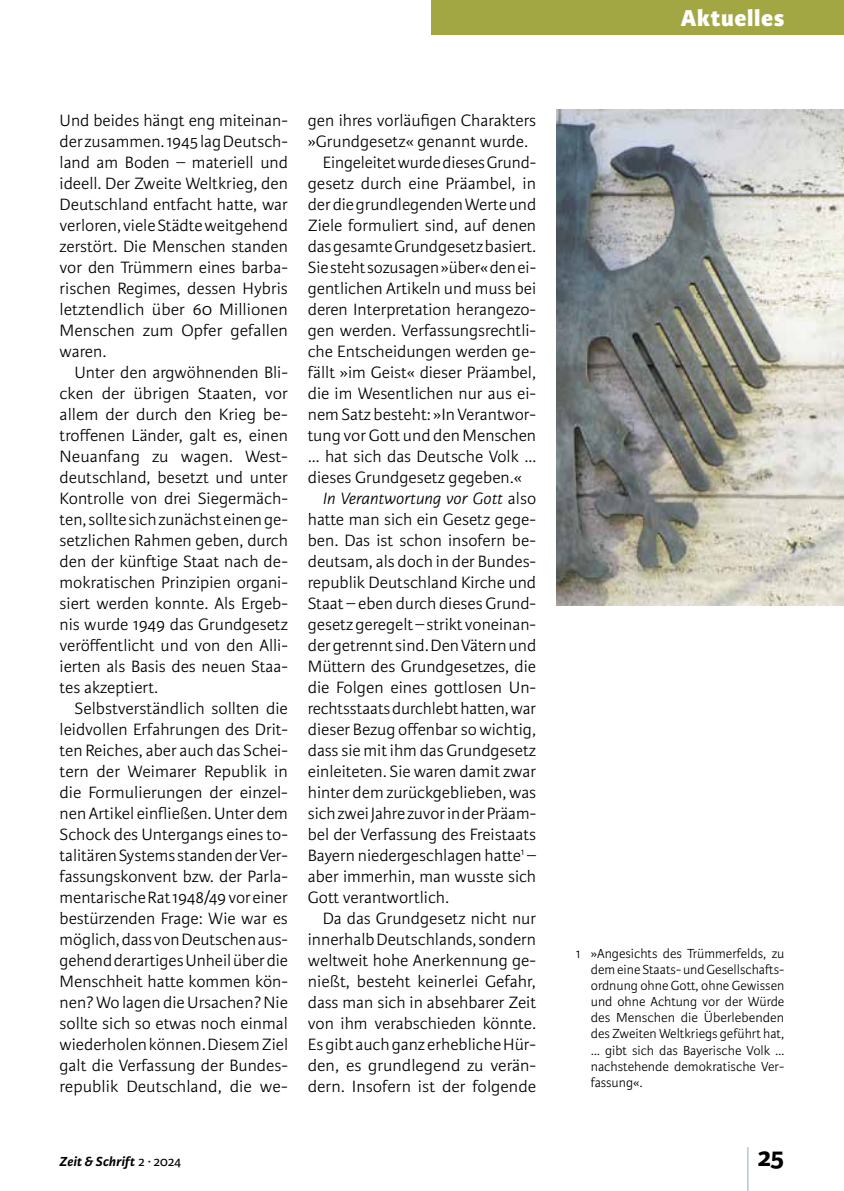
<style>
.page{position:relative;width:844px;height:1191px;background:#fff}
.page>*{position:absolute;margin:0;border:0;box-sizing:border-box;transform-origin:0 0}
.t1{font:300 59.5px "Karmina Sans Basic";color:#9aacc1;scale:.29 1}
.t2{font:700 28px "Karmina Sans Basic";color:#000}
.t3{font:800 24.5px "Karmina Sans Basic";letter-spacing:.025em;color:#fff}
.t4{font:300 17.5px/21px "Karmina Sans Basic";color:#000;text-align:justify}
.t5{font:300 17.5px "Karmina Sans Basic";color:#000;scale:1.04 1}
.t6{font:italic 300 17.5px "Karmina Sans Basic";color:#000}
.t7{font:300 14px/16.1px "Karmina Sans Basic";color:#000;text-align:justify}
.t8{font:italic 700 14px "Karmina Sans Basic";letter-spacing:.015em;color:#000}
.s1{font-style:normal}
.s2{font-weight:400;font-style:normal}
</style>
<div class="page">
<div style="left:432px;top:0;width:411px;height:35px;background:#a2a744"></div>
<img style="left:556px;top:109px;width:287px;height:496px">
<p class="t4" style="left:60px;top:110px;width:230px">Und beides hängt eng miteinan&shy;der zusammen. 1945 lag Deutsch&shy;land am Boden – materiell und ideell. Der Zweite Weltkrieg, den Deutschland entfacht hatte, war verloren, viele Städte weitgehend zerstört. Die Menschen standen vor den Trümmern eines barba&shy;rischen Regimes, dessen Hybris letztendlich über 60 Millionen Menschen zum Opfer gefallen waren.</p>
<p class="t4" style="left:60px;top:362px;width:230px;text-indent:15px">Unter den argwöhnenden Bli&shy;cken der übrigen Staaten, vor allem der durch den Krieg be&shy;troffenen Länder, galt es, einen Neuanfang zu wagen. West&shy;deutschland, besetzt und unter Kontrolle von drei Siegermäch&shy;ten, sollte sich zunächst einen ge&shy;setzlichen Rahmen geben, durch den der künftige Staat nach de&shy;mokratischen Prinzipien organi&shy;siert werden konnte. Als Ergeb&shy;nis wurde 1949 das Grundgesetz veröffentlicht und von den Alli&shy;ierten als Basis des neuen Staa&shy;tes akzeptiert.</p>
<p class="t4" style="left:60px;top:698px;width:230px;text-indent:15px">Selbstverständlich sollten die leidvollen Erfahrungen des Drit&shy;ten Reiches, aber auch das Schei&shy;tern der Weimarer Republik in die Formulierungen der einzel&shy;nen Artikel einfließen. Unter dem Schock des Untergangs eines to&shy;talitären Systems standen der Ver&shy;fassungskonvent bzw. der Parla&shy;mentarische Rat 1948/49 vor einer bestürzenden Frage: Wie war es möglich, dass von Deutschen aus&shy;gehend derartiges Unheil über die Menschheit hatte kommen kön&shy;nen? Wo lagen die Ursachen? Nie sollte sich so etwas noch einmal wiederholen können. Diesem Ziel galt die Verfassung der Bundes&shy;republik Deutschland, die we-</p>
<p class="t4" style="left:308px;top:110px;width:230px">gen ihres vorläufigen Charakters</p>
<p class="t4" style="left:308px;top:131px;width:221px">»Grundgesetz« genannt wurde.</p>
<p class="t4" style="left:322px;top:152px;width:215px">Eingeleitet wurde dieses Grund-</p>
<p class="t4" style="left:308px;top:173px;width:230px">gesetz durch eine Präambel, in</p>
<p class="t4" style="left:308px;top:194px;width:230px">der die grundlegenden Werte und</p>
<p class="t4" style="left:308px;top:215px;width:230px">Ziele formuliert sind, auf denen</p>
<p class="t4" style="left:308px;top:236px;width:230px">das gesamte Grundgesetz basiert.</p>
<p class="t4" style="left:308px;top:257px;width:230px">Sie steht sozusagen »über« den ei-</p>
<p class="t4" style="left:308px;top:278px;width:230px">gentlichen Artikeln und muss bei</p>
<p class="t4" style="left:308px;top:299px;width:230px">deren Interpretation herangezo-</p>
<p class="t4" style="left:308px;top:320px;width:230px">gen werden. Verfassungsrechtli-</p>
<p class="t4" style="left:308px;top:341px;width:230px">che Entscheidungen werden ge-</p>
<p class="t4" style="left:308px;top:362px;width:230px">fällt »im Geist« dieser Präambel,</p>
<p class="t4" style="left:308px;top:383px;width:230px">die im Wesentlichen nur aus ei-</p>
<p class="t4" style="left:308px;top:404px;width:230px">nem Satz besteht: »In Verantwor-</p>
<p class="t4" style="left:308px;top:425px;width:230px">tung vor Gott und den Menschen</p>
<p class="t4" style="left:308px;top:446px;width:230px">… hat sich das Deutsche Volk …</p>
<p class="t4" style="left:308px;top:467px;width:215px">dieses Grundgesetz gegeben.«</p>
<p class="t6" style="left:322px;top:489px;width:215px">In Verantwortung vor Gott <span class="s1">also</span></p>
<p class="t4" style="left:308px;top:509px;width:230px">hatte man sich ein Gesetz gege-</p>
<p class="t4" style="left:308px;top:530px;width:230px">ben. Das ist schon insofern be-</p>
<p class="t4" style="left:308px;top:551px;width:230px">deutsam, als doch in der Bundes-</p>
<p class="t4" style="left:308px;top:572px;width:230px">republik Deutschland Kirche und</p>
<p class="t4" style="left:308px;top:593px;width:230px">Staat – eben durch dieses Grund-</p>
<p class="t4" style="left:308px;top:614px;width:230px">gesetz geregelt – strikt voneinan-</p>
<p class="t4" style="left:308px;top:635px;width:230px">der getrennt sind. Den Vätern und</p>
<p class="t4" style="left:308px;top:656px;width:230px">Müttern des Grundgesetzes, die</p>
<p class="t4" style="left:308px;top:677px;width:230px">die Folgen eines gottlosen Un-</p>
<p class="t4" style="left:308px;top:698px;width:230px">rechtsstaats durchlebt hatten, war</p>
<p class="t4" style="left:308px;top:719px;width:230px">dieser Bezug offenbar so wichtig,</p>
<p class="t4" style="left:308px;top:740px;width:230px">dass sie mit ihm das Grundgesetz</p>
<p class="t4" style="left:308px;top:761px;width:230px">einleiteten. Sie waren damit zwar</p>
<p class="t4" style="left:308px;top:782px;width:230px">hinter dem zurückgeblieben, was</p>
<p class="t4" style="left:308px;top:803px;width:230px">sich zwei Jahre zuvor in der Präam-</p>
<p class="t4" style="left:308px;top:824px;width:230px">bel der Verfassung des Freistaats</p>
<p class="t4" style="left:308px;top:845px;width:230px">Bayern niedergeschlagen hatte<sup>1</sup> –</p>
<p class="t4" style="left:308px;top:866px;width:230px">aber immerhin, man wusste sich</p>
<p class="t4" style="left:308px;top:887px;width:143px">Gott verantwortlich.</p>
<p class="t4" style="left:322px;top:908px;width:215px">Da das Grundgesetz nicht nur</p>
<p class="t4" style="left:308px;top:929px;width:230px">innerhalb Deutschlands, sondern</p>
<p class="t4" style="left:308px;top:950px;width:230px">weltweit hohe Anerkennung ge-</p>
<p class="t4" style="left:308px;top:971px;width:230px">nießt, besteht keinerlei Gefahr,</p>
<p class="t4" style="left:308px;top:992px;width:230px">dass man sich in absehbarer Zeit</p>
<p class="t4" style="left:308px;top:1013px;width:230px">von ihm verabschieden könnte.</p>
<p class="t4" style="left:308px;top:1034px;width:230px">Es gibt auch ganz erhebliche Hür-</p>
<p class="t5" style="left:308px;top:1056px;width:221px">den, es grundlegend zu verän-</p>
<p class="t5" style="left:308px;top:1077px;width:221px">dern. Insofern ist der folgende</p>
<h3 class="t3" style="left:680px;top:4px;width:105px">Aktuelles</h3>
<p class="t7" style="left:590px;top:945px;width:195px;text-indent:-15px">1 »Angesichts des Trümmerfelds, zu dem eine Staats- und Gesellschafts&shy;ordnung ohne Gott, ohne Gewissen und ohne Achtung vor der Würde des Menschen die Überlebenden des Zweiten Weltkriegs geführt hat, … gibt sich das Bayerische Volk … nachstehende demokratische Ver&shy;fassung«.</p>
<h1 class="t1" style="left:745px;top:1140px;width:17px">|</h1>
<p class="t8" style="left:60px;top:1153px;width:123px">Zeit &amp; Schrift <span class="s2">2 ∙ 2024</span></p>
<h2 class="t2" style="left:757px;top:1141px;width:29px">25</h2>
</div>
